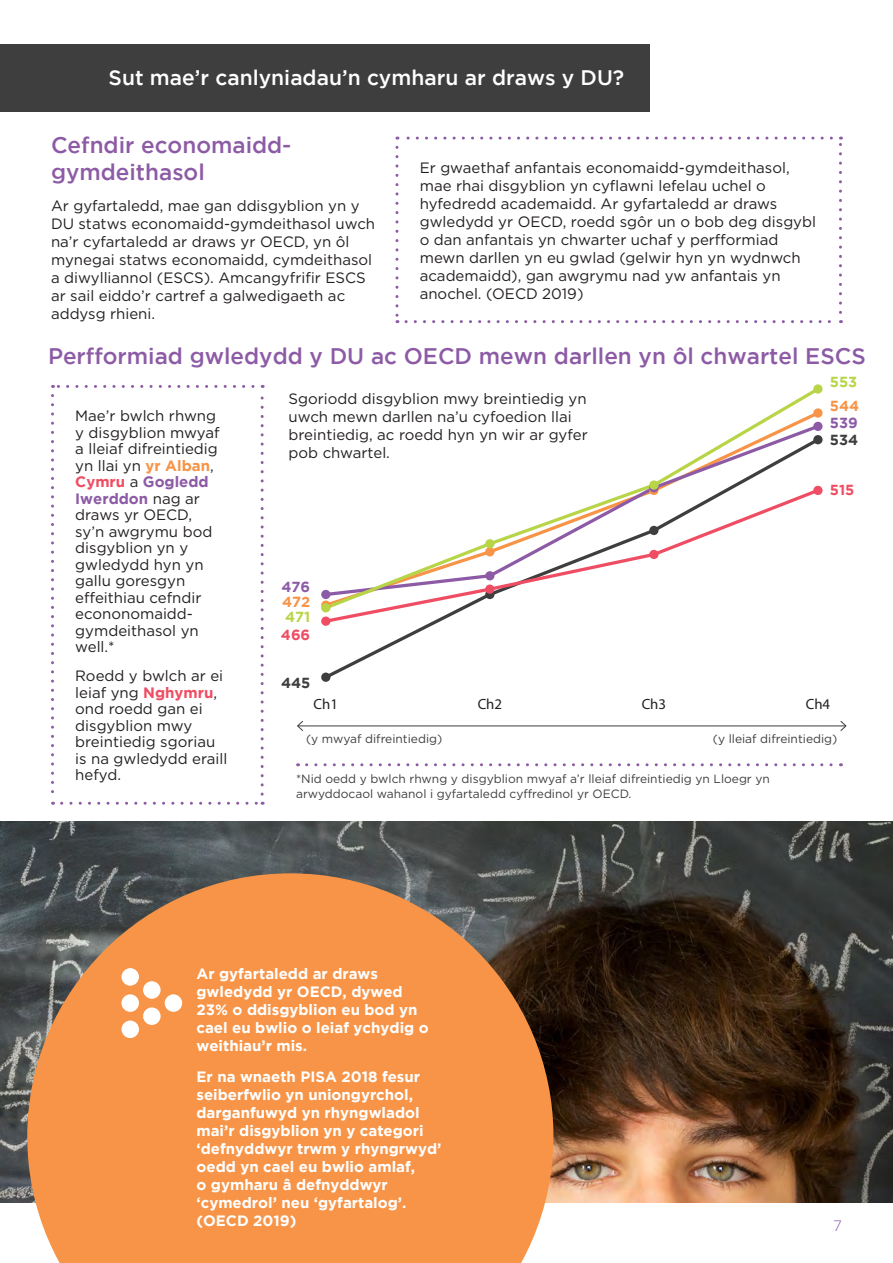
<style>
.page{position:relative;width:893px;height:1263px;background:#fff}
.page>*{position:absolute;margin:0;border:0;box-sizing:border-box;transform-origin:0 0}
.Heading{font:500 22.5px/27px "Gotham";color:#8d5ba6}
.Heading-2{font:500 21px "Gotham";color:#fff}
.Body_text{font:15px/16.5px "Gotham";color:#231f20}
.Body_text-2{font:700 15px/18px "Gotham";color:#fff}
.t1{font:300 15px "Gotham";color:#8d5ba6}
.t2{font:14.85px "Myriad Pro";color:#231f20}
.t3{font:700 14.55px "Gotham";color:#f79447}
.t4{font:700 14.55px "Gotham";color:#8d5ba6}
.t5{font:700 14.55px "Gotham";color:#b8d548}
.t6{font:700 14.55px "Gotham";color:#ef4d63}
.t7{font:700 14.55px "Gotham";color:#3e3e3f}
.Body_text-3{font:12px/15px "Gotham";color:#3e3e3f}
.s1{font-weight:700;color:#f79447}
.s2{font-weight:700;color:#ef4d63}
.s3{font-weight:700;color:#8d5ba6}
</style>
<div class="page">
<div style="left:0;top:44px;width:650px;height:68px;background:#3e3e3f"></div>
<img style="left:0;top:821px;width:893px;height:382px">
<svg style="left:395px;top:147px;width:3px;height:176px"></svg>
<svg style="left:406px;top:320px;width:435px;height:3px"></svg>
<svg style="left:839px;top:137px;width:3px;height:175px"></svg>
<svg style="left:397px;top:137px;width:434px;height:3px"></svg>
<svg style="left:51px;top:395px;width:3px;height:410px"></svg>
<svg style="left:62px;top:802px;width:201px;height:3px"></svg>
<svg style="left:261px;top:385px;width:3px;height:409px"></svg>
<svg style="left:53px;top:385px;width:200px;height:3px"></svg>
<svg style="left:321px;top:390px;width:500px;height:292px"></svg>
<div style="left:321px;top:672px;width:9px;height:10px;background:#3e3e3f;border-radius:50%"></div>
<div style="left:485px;top:590px;width:9px;height:9px;background:#3e3e3f;border-radius:50%"></div>
<div style="left:649px;top:526px;width:9px;height:9px;background:#3e3e3f;border-radius:50%"></div>
<div style="left:813px;top:435px;width:10px;height:9px;background:#3e3e3f;border-radius:50%"></div>
<svg style="left:321px;top:600px;width:9px;height:10px"></svg>
<div style="left:485px;top:547px;width:9px;height:9px;background:#f79447;border-radius:50%"></div>
<svg style="left:649px;top:486px;width:9px;height:9px"></svg>
<svg style="left:813px;top:408px;width:10px;height:10px"></svg>
<div style="left:321px;top:616px;width:9px;height:10px;background:#ef4d63;border-radius:50%"></div>
<div style="left:485px;top:584px;width:9px;height:10px;background:#ef4d63;border-radius:50%"></div>
<div style="left:649px;top:550px;width:9px;height:9px;background:#ef4d63;border-radius:50%"></div>
<div style="left:813px;top:486px;width:10px;height:9px;background:#ef4d63;border-radius:50%"></div>
<div style="left:321px;top:590px;width:9px;height:9px;background:#8d5ba6;border-radius:50%"></div>
<div style="left:485px;top:571px;width:9px;height:9px;background:#8d5ba6;border-radius:50%"></div>
<svg style="left:649px;top:483px;width:9px;height:9px"></svg>
<div style="left:813px;top:422px;width:10px;height:9px;background:#8d5ba6;border-radius:50%"></div>
<div style="left:321px;top:603px;width:9px;height:9px;background:#b8d548;border-radius:50%"></div>
<div style="left:485px;top:539px;width:9px;height:9px;background:#b8d548;border-radius:50%"></div>
<div style="left:649px;top:480px;width:9px;height:10px;background:#b8d548;border-radius:50%"></div>
<svg style="left:813px;top:384px;width:10px;height:10px"></svg>
<svg style="left:27px;top:873px;width:526px;height:390px;background:#de8b4a"></svg>
<div style="left:165px;top:994px;width:17px;height:18px;background:#fff;border-radius:50%"></div>
<div style="left:143px;top:981px;width:18px;height:18px;background:#fff;border-radius:50%"></div>
<div style="left:143px;top:1007px;width:18px;height:18px;background:#fff;border-radius:50%"></div>
<div style="left:121px;top:968px;width:18px;height:18px;background:#fff;border-radius:50%"></div>
<div style="left:121px;top:994px;width:18px;height:18px;background:#fff;border-radius:50%"></div>
<div style="left:121px;top:1020px;width:18px;height:18px;background:#fff;border-radius:50%"></div>
<svg style="left:307px;top:763px;width:534px;height:3px"></svg>
<hr style="left:298px;top:725px;width:548px;height:1px;background:#3e3e3f">
<svg style="left:297px;top:720px;width:7px;height:11px"></svg>
<svg style="left:840px;top:721px;width:7px;height:10px"></svg>
<p class="Heading-2" style="left:109px;top:66px;width:517px">Sut mae’r canlyniadau’n cymharu ar draws y DU?</p>
<p class="Heading" style="left:51px;top:131px;width:242px">Cefndir economaidd&shy;gymdeithasol</p>
<p class="Body_text" style="left:51px;top:196px;width:326px;line-height:18px">Ar gyfartaledd, mae gan ddisgyblion yn y DU statws economaidd-gymdeithasol uwch na’r cyfartaledd ar draws yr OECD, yn ôl mynegai statws economaidd, cymdeithasol a diwylliannol (ESCS). Amcangyfrifir ESCS ar sail eiddo’r cartref a galwedigaeth ac addysg rhieni.</p>
<p class="Body_text" style="left:420px;top:158px;width:398px;line-height:18px">Er gwaethaf anfantais economaidd-gymdeithasol, mae rhai disgyblion yn cyflawni lefelau uchel o hyfedredd academaidd. Ar gyfartaledd ar draws gwledydd yr OECD, roedd sgôr un o bob deg disgybl o dan anfantais yn chwarter uchaf y perfformiad mewn darllen yn eu gwlad (gelwir hyn yn wydnwch academaidd), gan awgrymu nad yw anfantais yn anochel. (OECD 2019)</p>
<p class="Heading" style="left:48px;top:342px;width:819px">Perfformiad gwledydd y DU ac OECD mewn darllen yn ôl chwartel ESCS</p>
<p class="Body_text" style="left:75px;top:407px;width:146px">Mae’r bwlch rhwng y disgyblion mwyaf a lleiaf difreintiedig yn llai yn <span class="s1">yr Alban</span>,<br><span class="s2">Cymru</span> a <span class="s3">Gogledd<br>Iwerddon</span> nag ar draws yr OECD, sy’n awgrymu bod disgyblion yn y gwledydd hyn yn gallu goresgyn effeithiau cefndir econonomaidd&shy;gymdeithasol yn well.*</p>
<p class="Body_text" style="left:75px;top:668px;width:154px">Roedd y bwlch ar ei leiaf yng <span class="s2">Nghymru</span>, ond roedd gan ei disgyblion mwy breintiedig sgoriau is na gwledydd eraill hefyd.</p>
<p class="Body_text" style="left:289px;top:389px;width:301px;line-height:18px">Sgoriodd disgyblion mwy breintiedig yn uwch mewn darllen na’u cyfoedion llai breintiedig, ac roedd hyn yn wir ar gyfer pob chwartel.</p>
<p class="t4" style="left:282px;top:578px;width:30px">476</p>
<p class="t3" style="left:282px;top:593px;width:30px">472</p>
<p class="t5" style="left:285px;top:608px;width:27px">471</p>
<p class="t6" style="left:281px;top:626px;width:31px">466</p>
<p class="t7" style="left:281px;top:675px;width:31px">445</p>
<p class="t5" style="left:830px;top:373px;width:29px">553</p>
<p class="t3" style="left:830px;top:397px;width:31px">544</p>
<p class="t4" style="left:830px;top:414px;width:29px">539</p>
<p class="t7" style="left:830px;top:431px;width:30px">534</p>
<p class="t6" style="left:830px;top:482px;width:26px">515</p>
<p class="t2" style="left:314px;top:695px;width:26px">Ch1</p>
<p class="t2" style="left:478px;top:695px;width:26px">Ch2</p>
<p class="t2" style="left:642px;top:695px;width:26px">Ch3</p>
<p class="t2" style="left:806px;top:695px;width:26px">Ch4</p>
<p class="Body_text-3" style="left:306px;top:731px;width:138px">(y mwyaf difreintiedig)</p>
<p class="Body_text-3" style="left:713px;top:731px;width:126px">(y lleiaf difreintiedig)</p>
<p class="Body_text-3" style="left:296px;top:771px;width:475px">*Nid oedd y bwlch rhwng y disgyblion mwyaf a’r lleiaf difreintiedig yn Lloegr yn arwyddocaol wahanol i gyfartaledd cyffredinol yr OECD.</p>
<p class="Body_text-2" style="left:196px;top:964px;width:234px">Ar gyfartaledd ar draws gwledydd yr OECD, dywed<br>23% o ddisgyblion eu bod yn cael eu bwlio o leiaf ychydig o weithiau’r mis.</p>
<p class="Body_text-2" style="left:196px;top:1067px;width:246px">Er na wnaeth PISA 2018 fesur seiberfwlio yn uniongyrchol, darganfuwyd yn rhyngwladol mai’r disgyblion yn y categori ‘defnyddwyr trwm y rhyngrwyd’ oedd yn cael eu bwlio amlaf,<br>o gymharu â defnyddwyr ‘cymedrol’ neu ‘gyfartalog’. (OECD 2019)</p>
<p class="t1" style="left:833px;top:1218px;width:10px">7</p>
</div>
